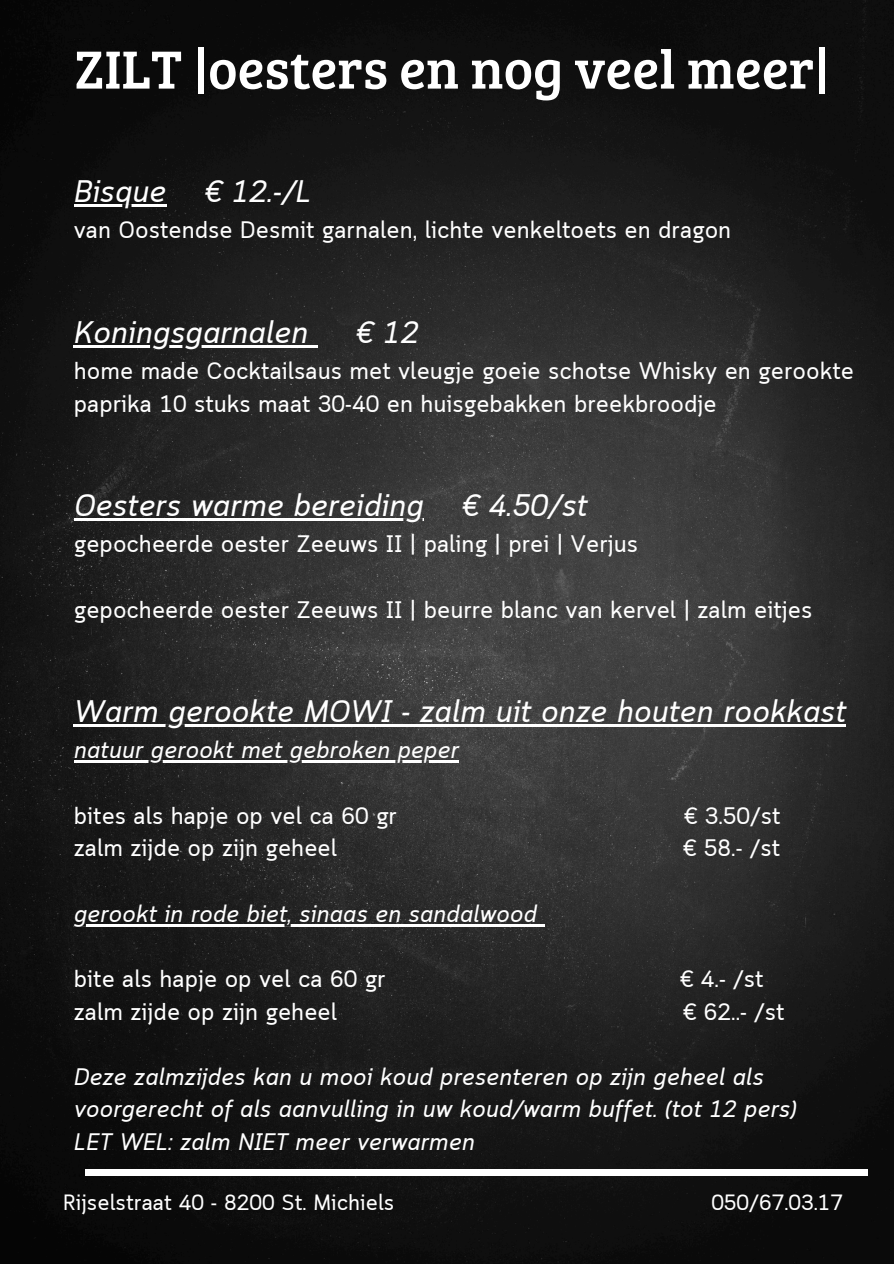
<style>
.page{position:relative;width:894px;height:1264px;background:#fff}
.page>*{position:absolute;margin:0;border:0;box-sizing:border-box;transform-origin:0 0}
.t1{font:55.5px "Bree Serif";color:#fff}
.t2{font:italic 31.05px "Cloud";color:#fff}
.t3{font:23.7px/32.7px "Cloud";color:#fff}
.t4{font:italic 23.7px/32.7px "Cloud";color:#fff}
.t5{font:22.05px "Cloud";color:#fff}
</style>
<div class="page">
<img style="left:0;top:0;width:893px;height:1263px">
<div style="left:85px;top:1169px;width:781px;height:6px;background:#fff"></div>
<hr style="left:74px;top:205px;width:92px;height:2px;background:#fff">
<hr style="left:74px;top:345px;width:234px;height:2px;background:#fff">
<svg style="left:308px;top:345px;width:9px;height:2px"></svg>
<hr style="left:74px;top:518px;width:349px;height:3px;background:#fff">
<hr style="left:74px;top:724px;width:771px;height:3px;background:#fff">
<hr style="left:74px;top:760px;width:384px;height:3px;background:#fff">
<hr style="left:74px;top:923px;width:462px;height:3px;background:#fff">
<svg style="left:536px;top:923px;width:8px;height:3px"></svg>
<p class="t1" style="left:75px;top:29px;width:756px">ZILT |oesters en nog veel meer|</p>
<h1 class="t2" style="left:74px;top:174px;width:239px">Bisque € 12.-/L</h1>
<p class="t3" style="left:74px;top:216px;width:659px">van Oostendse Desmit garnalen, lichte venkeltoets en dragon</p>
<p class="t2" style="left:74px;top:314px;width:236px">Koningsgarnalen</p>
<p class="t2" style="left:356px;top:314px;width:64px">€ 12</p>
<p class="t3" style="left:74px;top:357px;width:781px">home made Cocktailsaus met vleugje goeie schotse Whisky en gerookte paprika 10 stuks maat 30-40 en huisgebakken breekbroodje</p>
<p class="t2" style="left:74px;top:488px;width:515px">Oesters warme bereiding € 4.50/st</p>
<p class="t3" style="left:74px;top:530px;width:565px">gepocheerde oester Zeeuws II | paling | prei | Verjus</p>
<p class="t3" style="left:74px;top:595px;width:739px">gepocheerde oester Zeeuws II | beurre blanc van kervel | zalm eitjes</p>
<p class="t2" style="left:74px;top:694px;width:773px">Warm gerookte MOWI - zalm uit onze houten rookkast</p>
<h2 class="t4" style="left:74px;top:736px;width:386px">natuur gerookt met gebroken peper</h2>
<h2 class="t3" style="left:74px;top:801px;width:324px">bites als hapje op vel ca 60 gr</h2>
<p class="t3" style="left:684px;top:801px;width:98px">€ 3.50/st</p>
<p class="t3" style="left:74px;top:834px;width:265px">zalm zijde op zijn geheel</p>
<p class="t3" style="left:683px;top:834px;width:98px">€ 58.- /st</p>
<p class="t4" style="left:74px;top:899px;width:464px">gerookt in rode biet, sinaas en sandalwood</p>
<p class="t3" style="left:74px;top:964px;width:313px">bite als hapje op vel ca 60 gr</p>
<p class="t3" style="left:680px;top:964px;width:84px">€ 4.- /st</p>
<p class="t3" style="left:74px;top:997px;width:265px">zalm zijde op zijn geheel</p>
<p class="t3" style="left:683px;top:997px;width:102px">€ 62..- /st</p>
<p class="t4" style="left:74px;top:1062px;width:724px">Deze zalmzijdes kan u mooi koud presenteren op zijn geheel als voorgerecht of als aanvulling in uw koud/warm buffet. (tot 12 pers)</p>
<p class="t4" style="left:74px;top:1127px;width:402px">LET WEL: zalm NIET meer verwarmen</p>
<p class="t5" style="left:63px;top:1189px;width:332px">Rijselstraat 40 - 8200 St. Michiels</p>
<p class="t5" style="left:711px;top:1189px;width:133px">050/67.03.17</p>
</div>
